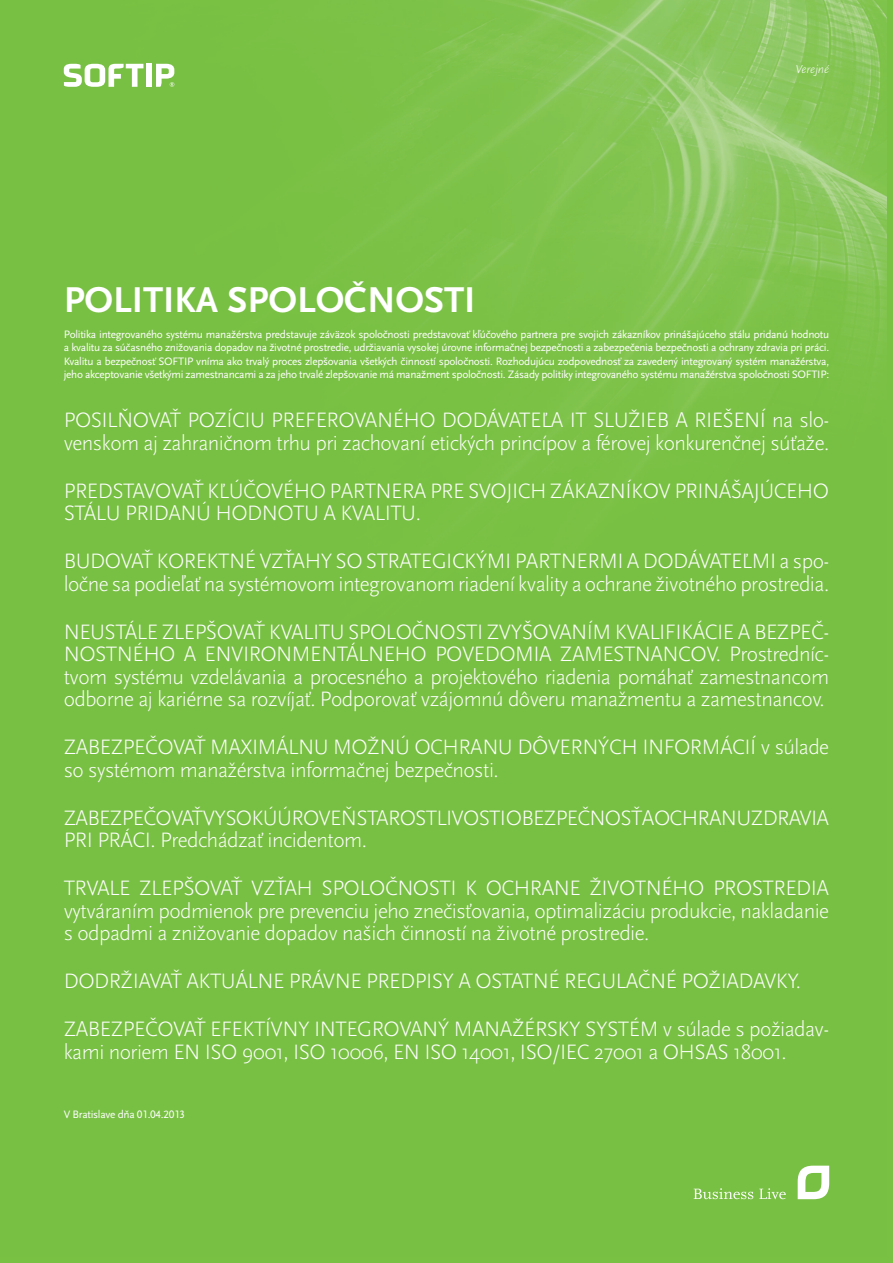
<style>
.page{position:relative;width:893px;height:1263px;background:#fff}
.page>*{position:absolute;margin:0;border:0;box-sizing:border-box;transform-origin:0 0}
.t1{font:700 37.5px "Scala Sans CELF";color:#fff}
.t2{font:300 21.75px/22.5px "Scala Sans CE";letter-spacing:-.025em;color:#fff}
.t3{font:italic 300 12px "Scala Sans CE";color:#fff}
.t4{font:11.25px/13.5px "Scala Sans CELF";letter-spacing:-.025em;color:#fff;text-align:justify}
</style>
<div class="page">
<img style="left:0;top:0;width:887px;height:1257px">
<svg style="left:798px;top:1166px;width:31px;height:33px"></svg>
<svg style="left:694px;top:1188px;width:92px;height:11px"></svg>
<div style="left:147px;top:64px;width:5px;height:23px;background:#fff"></div>
<svg style="left:64px;top:64px;width:79px;height:23px"></svg>
<svg style="left:156px;top:64px;width:18px;height:23px"></svg>
<p class="t3" style="left:795px;top:61px;width:35px">Verejné</p>
<h1 class="t1" style="left:64px;top:277px;width:413px">POLITIKA SPOLOČNOSTI</h1>
<p class="t4" style="left:64px;top:328px;width:767px">Politika integrovaného systému manažérstva predstavuje záväzok spoločnosti predstavovať kľúčového partnera pre svojich zákazníkov prinášajúceho stálu pridanú hodnotu a kvalitu za súčasného znižovania dopadov na životné prostredie, udržiavania vysokej úrovne informačnej bezpečnosti a zabezpečenia bezpečnosti a ochrany zdravia pri práci.<br>Kvalitu a bezpečnosť SOFTIP vníma ako trvalý proces zlepšovania všetkých činností spoločnosti. Rozhodujúcu zodpovednosť za zavedený integrovaný systém manažérstva, jeho akceptovanie všetkými zamestnancami a za jeho trvalé zlepšovanie má manažment spoločnosti. Zásady politiky integrovaného systému manažérstva spoločnosti SOFTIP:</p>
<p class="t2" style="left:64px;top:409px;width:767px">POSILŇOVAŤ POZÍCIU PREFEROVANÉHO DODÁVATEĽA IT SLUŽIEB A RIEŠENÍ na slo&shy;venskom aj zahraničnom trhu pri zachovaní etických princípov a férovej konkurenčnej súťaže.</p>
<p class="t2" style="left:64px;top:479px;width:767px">PREDSTAVOVAŤ KĽÚČOVÉHO PARTNERA PRE SVOJICH ZÁKAZNÍKOV PRINÁŠAJÚCEHO<br>STÁLU PRIDANÚ HODNOTU A KVALITU.</p>
<p class="t2" style="left:64px;top:550px;width:767px">BUDOVAŤ KOREKTNÉ VZŤAHY SO STRATEGICKÝMI PARTNERMI A DODÁVATEĽMI a spo&shy;ločne sa podieľať na systémovom integrovanom riadení kvality a ochrane životného prostredia.</p>
<p class="t2" style="left:64px;top:620px;width:767px;text-align:justify">NEUSTÁLE ZLEPŠOVAŤ KVALITU SPOLOČNOSTI ZVYŠOVANÍM KVALIFIKÁCIE A BEZPEČ-NOSTNÉHO A ENVIRONMENTÁLNEHO POVEDOMIA ZAMESTNANCOV. Prostredníc&shy;tvom systému vzdelávania a procesného a projektového riadenia pomáhať zamestnancom odborne aj kariérne sa rozvíjať. Podporovať vzájomnú dôveru manažmentu a zamestnancov.</p>
<p class="t2" style="left:64px;top:736px;width:767px">ZABEZPEČOVAŤ MAXIMÁLNU MOŽNÚ OCHRANU DÔVERNÝCH INFORMÁCIÍ v súlade so systémom manažérstva informačnej bezpečnosti.</p>
<p class="t2" style="left:64px;top:806px;width:767px">ZABEZPEČOVAŤ VYSOKÚ ÚROVEŇ STAROSTLIVOSTI OBEZPEČNOSŤ AOCHRANU ZDRAVIA<br>PRI PRÁCI. Predchádzať incidentom.</p>
<p class="t2" style="left:64px;top:877px;width:767px;text-align:justify">TRVALE ZLEPŠOVAŤ VZŤAH SPOLOČNOSTI K OCHRANE ŽIVOTNÉHO PROSTREDIA vytváraním podmienok pre prevenciu jeho znečisťovania, optimalizáciu produkcie, nakladanie s odpadmi a znižovanie dopadov našich činností na životné prostredie.</p>
<p class="t2" style="left:64px;top:970px;width:739px">DODRŽIAVAŤ AKTUÁLNE PRÁVNE PREDPISY A OSTATNÉ REGULAČNÉ POŽIADAVKY.</p>
<p class="t2" style="left:64px;top:1018px;width:767px">ZABEZPEČOVAŤ EFEKTÍVNY INTEGROVANÝ MANAŽÉRSKY SYSTÉM v súlade s požiadav&shy;kami noriem EN ISO 9001, ISO 10006, EN ISO 14001, ISO/IEC 27001 a OHSAS 18001.</p>
<p class="t4" style="left:64px;top:1107px;width:123px">V Bratislave dňa 01.04.2013</p>
</div>
